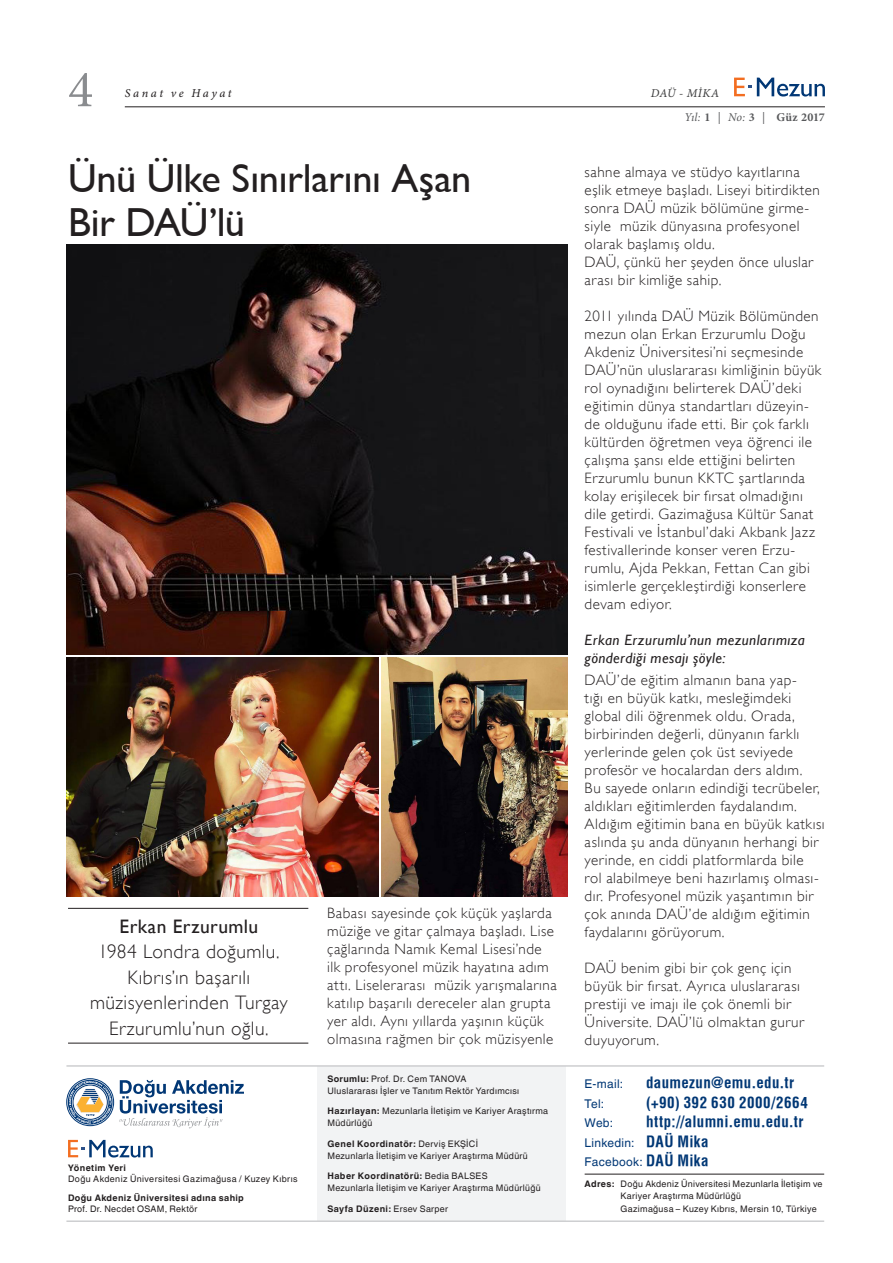
<style>
.page{position:relative;width:893px;height:1263px;background:#fff}
.page>*{position:absolute;margin:0;border:0;box-sizing:border-box;transform-origin:0 0}
.t1{font:52.5px "Minion Pro";color:#8a8c8f}
.t2{font:40.5px "Gill Sans Mas EMU";letter-spacing:-.01em;color:#231f20}
.t3{font:19.5px/25.5px "Gill Sans Light EMU";letter-spacing:.025em;color:#231f20;text-align:center}
.t4{font:19.5px "Gill Sans MTEMU";letter-spacing:.025em;color:#231f20}
.t5{font:15px/18px "Gill Sans Light EMU";letter-spacing:.035em;color:#231f20}
.t6{font:700 15px "Helvetica Condensed EMU";letter-spacing:.025em;color:#013775}
.t7{font:italic 15px/18px "Gill Sans MTEMU";letter-spacing:.025em;color:#231f20}
.t8{font:12px "Helvetica World";letter-spacing:.025em;color:#013775}
.t9{font:700 12px "Minion Pro";letter-spacing:.01em;color:#57585a}
.t10{font:12px "Minion Pro It Capt";letter-spacing:.21em;color:#231f20}
.t11{font:12px "Minion Pro It Capt";letter-spacing:.035em;color:#3e3e3f}
.t12{font:9px/12px "Helvetica World";letter-spacing:.035em;color:#231f20}
.t13{font:700 9px "Helvetica World";letter-spacing:.04em;color:#231f20}
.s1{font-weight:700}
.s2{font-weight:400}
.s3{font-weight:400;font-style:italic}
.s4{font-family:"Helvetica Condensed EMU";font-weight:700;font-size:15px}
</style>
<div class="page">
<svg style="left:734px;top:78px;width:91px;height:19px"></svg>
<hr style="left:125px;top:107px;width:700px;height:1px;background:#231f20">
<div style="left:317px;top:1067px;width:249px;height:154px;background:#f2f3f4"></div>
<svg style="left:68px;top:1140px;width:85px;height:17px"></svg>
<div style="left:66px;top:1078px;width:48px;height:48px;border:1px solid #013775;border-radius:50%"></div>
<svg style="left:68px;top:1080px;width:45px;height:44px"></svg>
<svg style="left:119px;top:1080px;width:125px;height:48px"></svg>
<hr style="left:66px;top:1065px;width:758px;height:2px;background:#cdced0">
<hr style="left:66px;top:1220px;width:758px;height:2px;background:#cdced0">
<hr style="left:585px;top:1174px;width:239px;height:1px;background:#231f20">
<img style="left:66px;top:657px;width:312px;height:239px">
<hr style="left:68px;top:908px;width:240px;height:1px;background:#231f20">
<hr style="left:68px;top:1043px;width:240px;height:1px;background:#231f20">
<img style="left:66px;top:244px;width:502px;height:410px">
<img style="left:381px;top:657px;width:187px;height:239px">
<h1 class="t1" style="left:68px;top:54px;width:27px">4</h1>
<p class="t10" style="left:125px;top:85px;width:108px">Sanat ve Hayat</p>
<p class="t2" style="left:68px;top:155px;width:405px">Ünü Ülke Sınırlarını Aşan</p>
<p class="t2" style="left:68px;top:199px;width:179px">Bir DAÜ’lü</p>
<p class="t4" style="left:119px;top:915px;width:140px">Erkan Erzurumlu</p>
<p class="t3" style="left:90px;top:939px;width:199px">1984 Londra doğumlu.<br>Kıbrıs’ın başarılı müzisyenlerinden Turgay<br>Erzurumlu’nun oğlu.</p>
<p class="t13" style="left:68px;top:1162px;width:60px">Yönetim Yeri</p>
<p class="t12" style="left:68px;top:1172px;width:231px">Doğu Akdeniz Üniversitesi Gazimağusa / Kuzey Kıbrıs</p>
<p class="t13" style="left:68px;top:1192px;width:177px">Doğu Akdeniz Üniversitesi adına sahip</p>
<p class="t12" style="left:68px;top:1202px;width:131px">Prof. Dr. Necdet OSAM, Rektör</p>
<p class="t5" style="left:327px;top:904px;width:231px">Babası sayesinde çok küçük yaşlarda müziğe ve gitar çalmaya başladı. Lise çağlarında Namık Kemal Lisesi’nde ilk profesyonel müzik hayatına adım attı. Liselerarası müzik yarışmalarına katılıp başarılı dereceler alan grupta yer aldı. Aynı yıllarda yaşının küçük olmasına rağmen bir çok müzisyenle</p>
<p class="t12" style="left:327px;top:1073px;width:141px"><span class="s1">Sorumlu:</span> Prof. Dr. Cem TANOVA</p>
<p class="t12" style="left:327px;top:1085px;width:193px">Uluslararası İşler ve Tanıtım Rektör Yardımcısı</p>
<p class="t12" style="left:327px;top:1105px;width:222px"><span class="s1">Hazırlayan:</span> Mezunlarla İletişim ve Kariyer Araştırma<br>Müdürlüğü</p>
<p class="t13" style="left:327px;top:1138px;width:152px">Genel Koordinatör: <span class="s2">Derviş EKŞİCİ</span></p>
<p class="t12" style="left:327px;top:1150px;width:202px">Mezunlarla İletişim ve Kariyer Araştırma Müdürü</p>
<p class="t13" style="left:327px;top:1171px;width:162px">Haber Koordinatörü: <span class="s2">Bedia BALSES</span></p>
<p class="t12" style="left:327px;top:1182px;width:215px">Mezunlarla İletişim ve Kariyer Araştırma Müdürlüğü</p>
<p class="t13" style="left:327px;top:1203px;width:122px">Sayfa Düzeni: <span class="s2">Ersev Sarper</span></p>
<p class="t11" style="left:651px;top:85px;width:70px">DAÜ - MİKA</p>
<p class="t9" style="left:685px;top:109px;width:142px"><span class="s3">Yıl:</span> 1 <span class="s2">|</span> <span class="s3">No:</span> 3 <span class="s2">|</span> Güz 2017</p>
<p class="t5" style="left:585px;top:162px;width:237px">sahne almaya ve stüdyo kayıtlarına eşlik etmeye başladı. Liseyi bitirdikten sonra DAÜ müzik bölümüne girme&shy;siyle müzik dünyasına profesyonel olarak başlamış oldu.</p>
<p class="t5" style="left:585px;top:252px;width:230px">DAÜ, çünkü her şeyden önce uluslar arası bir kimliğe sahip.</p>
<p class="t5" style="left:585px;top:306px;width:238px">2011 yılında DAÜ Müzik Bölümünden mezun olan Erkan Erzurumlu Doğu Akdeniz Üniversitesi’ni seçmesinde DAÜ’nün uluslararası kimliğinin büyük rol oynadığını belirterek DAÜ’deki eğitimin dünya standartları düzeyin&shy;de olduğunu ifade etti. Bir çok farklı kültürden öğretmen veya öğrenci ile çalışma şansı elde ettiğini belirten Erzurumlu bunun KKTC şartlarında kolay erişilecek bir fırsat olmadığını dile getirdi. Gazimağusa Kültür Sanat Festivali ve İstanbul’daki Akbank Jazz festivallerinde konser veren Erzu&shy;rumlu, Ajda Pekkan, Fettan Can gibi isimlerle gerçekleştirdiği konserlere devam ediyor.</p>
<p class="t7" style="left:585px;top:631px;width:222px">Erkan Erzurumlu’nun mezunlarımıza gönderdiği mesajı şöyle:</p>
<p class="t5" style="left:585px;top:671px;width:242px">DAÜ’de eğitim almanın bana yap-<br>tığı en büyük katkı, mesleğimdeki global dili öğrenmek oldu. Orada, birbirinden değerli, dünyanın farklı yerlerinde gelen çok üst seviyede profesör ve hocalardan ders aldım.<br>Bu sayede onların edindiği tecrübeler, aldıkları eğitimlerden faydalandım.<br>Aldığım eğitimin bana en büyük katkısı aslında şu anda dünyanın herhangi bir yerinde, en ciddi platformlarda bile<br>rol alabilmeye beni hazırlamış olması&shy;dır. Profesyonel müzik yaşantımın bir çok anında DAÜ’de aldığım eğitimin faydalarını görüyorum.</p>
<p class="t5" style="left:585px;top:959px;width:221px">DAÜ benim gibi bir çok genç için büyük bir fırsat. Ayrıca uluslararası prestiji ve imajı ile çok önemli bir<br>Üniversite. DAÜ’lü olmaktan gurur duyuyorum.</p>
<p class="t8" style="left:585px;top:1077px;width:40px">E-mail:</p>
<p class="t6" style="left:646px;top:1073px;width:150px">daumezun@emu.edu.tr</p>
<p class="t8" style="left:585px;top:1096px;width:21px">Tel:</p>
<p class="t6" style="left:646px;top:1093px;width:163px">(+90) 392 630 2000/2664</p>
<p class="t8" style="left:585px;top:1116px;width:30px">Web:</p>
<p class="t6" style="left:646px;top:1112px;width:159px">http://alumni.emu.edu.tr</p>
<p class="t8" style="left:585px;top:1135px;width:125px">Linkedin: <span class="s4">DAÜ Mika</span></p>
<p class="t8" style="left:585px;top:1155px;width:125px">Facebook: <span class="s4">DAÜ Mika</span></p>
<p class="t12" style="left:621px;top:1178px;width:203px;text-indent:-36px"><span class="s1">Adres:</span> Doğu Akdeniz Üniversitesi Mezunlarla İletişim ve<br>Kariyer Araştırma Müdürlüğü</p>
<p class="t12" style="left:621px;top:1202px;width:198px">Gazimağusa – Kuzey Kıbrıs, Mersin 10, Türkiye</p>
</div>
